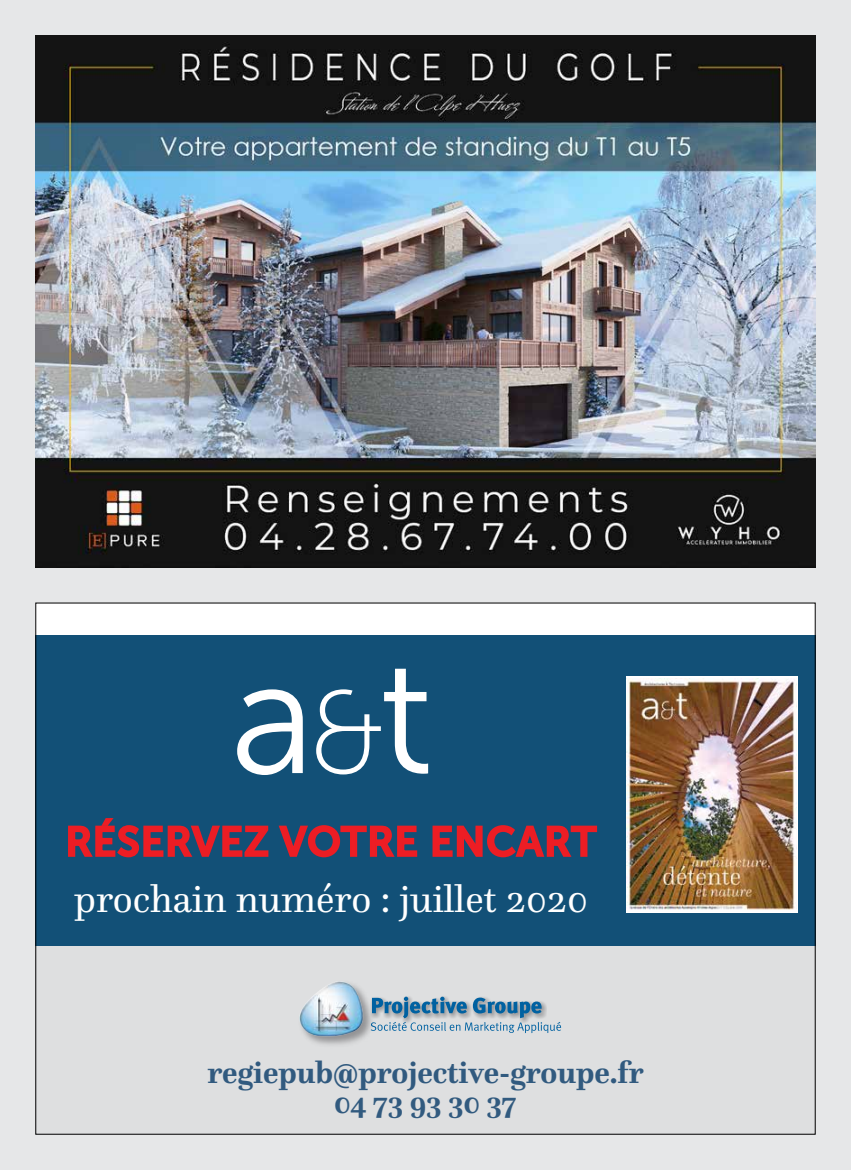
<style>
.page{position:relative;width:851px;height:1170px;background:#fff}
.page>*{position:absolute;margin:0;border:0;box-sizing:border-box;transform-origin:0 0}
.t1{font:162.38px "Museo Sans Cyrl 300";color:#fff}
.t2{font:41.25px "Museo Sans Cyrl 700";letter-spacing:.02em;color:#ed1d24}
.t3{font:38.75px "Questa";color:#fff}
.t4{font:700 31.25px/30px "Questa";color:#315a7f;text-align:center}
.s1{font-family:"Museo Sans Cyrl 100";font-size:117.5px}
</style>
<div class="page">
<div style="left:0;top:0;width:850px;height:1169px;background:#e6e7e8"></div>
<img style="left:35px;top:35px;width:780px;height:532px">
<div style="left:35px;top:602px;width:780px;height:532px;background:#fff"></div>
<div style="left:35px;top:945px;width:780px;height:189px;background:#dedfe0"></div>
<div style="left:35px;top:634px;width:780px;height:311px;background:#125077"></div>
<svg style="left:68px;top:818px;width:201px;height:40px"></svg>
<svg style="left:278px;top:825px;width:140px;height:33px"></svg>
<svg style="left:432px;top:825px;width:166px;height:33px"></svg>
<svg style="left:378px;top:996px;width:183px;height:37px"></svg>
<img style="left:307px;top:997px;width:71px;height:48px">
<img style="left:299px;top:981px;width:66px;height:56px">
<div style="left:625px;top:676px;width:172px;height:236px;background:#fff"></div>
<img style="left:626px;top:678px;width:170px;height:232px">
<h1 class="t1" style="left:231px;top:629px;width:202px">a<span class="s1">&amp;</span>t</h1>
<h2 class="t2" style="left:65px;top:818px;width:532px">RÉSERVEZ VOTRE ENCART</h2>
<p class="t3" style="left:74px;top:875px;width:515px">prochain numéro : juillet 2020</p>
<p class="t4" style="left:207px;top:1057px;width:437px">regiepub@projective-groupe.fr<br>04 73 93 30 37</p>
</div>
